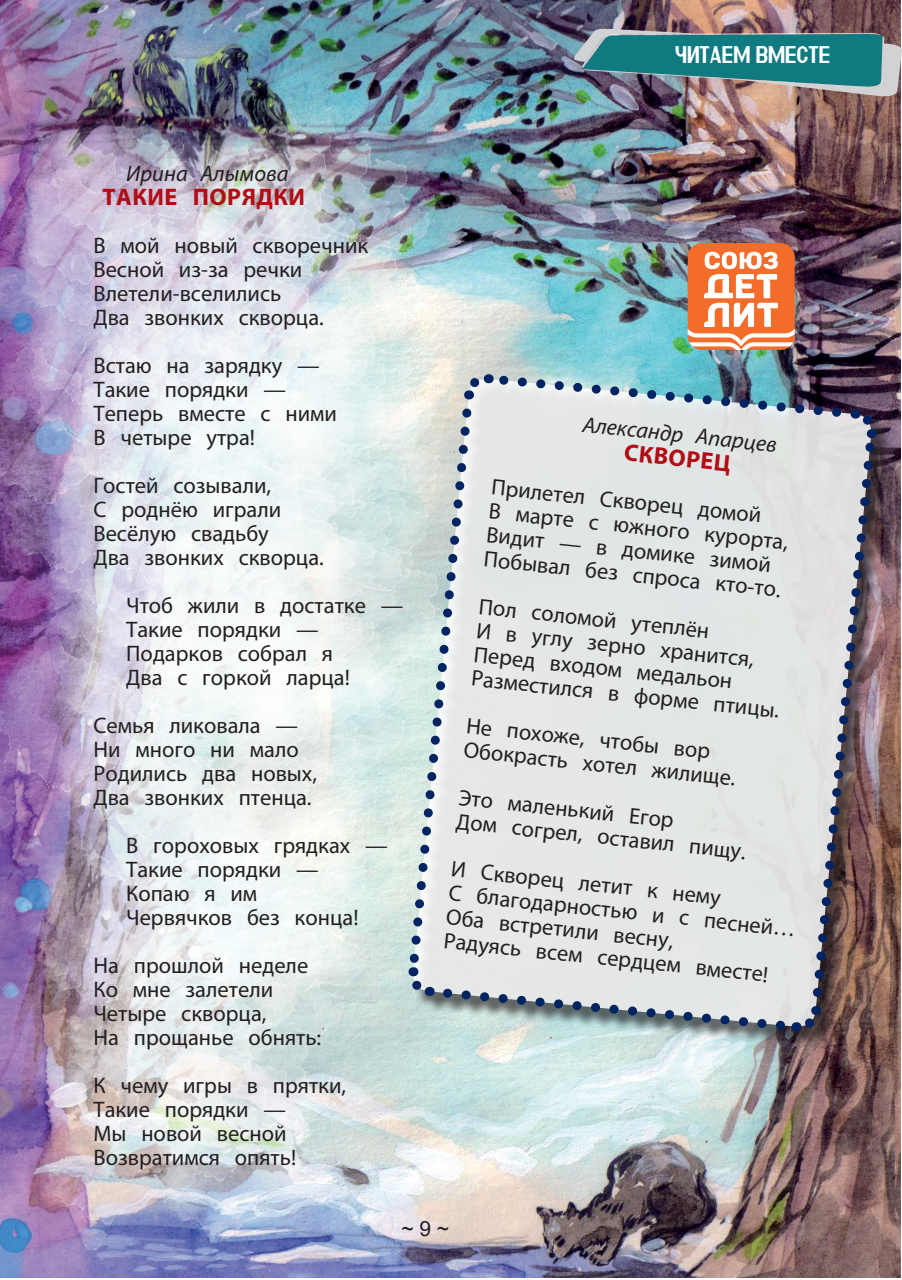
<style>
.page{position:relative;width:902px;height:1280px;background:#fff}
.page>*{position:absolute;margin:0;border:0;box-sizing:border-box;transform-origin:0 0}
.t1{font:700 24px "Myriad Pro";color:#b00d15}
.t2{font:24px "Azbuka Fixed";letter-spacing:.005em;color:#fff;scale:.85 1}
.t3{font:22.5px/24px "Myriad Pro";color:#231f20}
.t4{font:italic 22.5px "Myriad Pro";color:#231f20}
.t5{font:21px "Arial";color:#231f20}
</style>
<div class="page">
<img style="left:0;top:0;width:900px;height:1278px">
<div style="left:411px;top:377px;width:482px;height:672px;background:#231f20;opacity:.75"></div>
<svg style="left:687px;top:243px;width:107px;height:107px"></svg>
<img style="left:574px;top:28px;width:327px;height:69px">
<svg style="left:404px;top:370px;width:476px;height:666px;background:#d0d2d4"></svg>
<p class="t4" style="left:126px;top:160px;width:164px">Ирина Алымова</p>
<p class="t1" style="left:102px;top:181px;width:45px">Такие</p>
<p class="t1" style="left:193px;top:181px;width:81px">порядки</p>
<p class="t3" style="left:93px;top:233px;width:276px">В мой новый скворечник<br>Весной из-за речки<br>Влетели-вселились<br>Два звонких скворца.</p>
<p class="t3" style="left:93px;top:353px;width:245px">Встаю на зарядку —<br>Такие порядки —<br>Теперь вместе с ними<br>В четыре утра!</p>
<p class="t3" style="left:93px;top:473px;width:232px">Гостей созывали,<br>С роднёю играли<br>Весёлую свадьбу<br>Два звонких скворца.</p>
<p class="t3" style="left:126px;top:593px;width:278px">Чтоб жили в достатке —<br>Такие порядки —<br>Подарков собрал я<br>Два с горкой ларца!</p>
<p class="t3" style="left:93px;top:713px;width:225px">Семья ликовала —<br>Ни много ни мало<br>Родились два новых,<br>Два звонких птенца.</p>
<p class="t3" style="left:126px;top:833px;width:263px">В гороховых грядках —<br>Такие порядки —<br>Копаю я им<br>Червячков без конца!</p>
<p class="t3" style="left:93px;top:953px;width:229px">На прошлой неделе<br>Ко мне залетели<br>Четыре скворца,<br>На прощанье обнять:</p>
<p class="t3" style="left:93px;top:1073px;width:254px">К чему игры в прятки,<br>Такие порядки —<br>Мы новой весной<br>Возвратимся опять!</p>
<p class="t2" style="left:675px;top:41px;width:183px">Читаем вместе</p>
<p class="t4" style="left:584px;top:410px;width:197px;rotate:6deg">Александр Апарцев</p>
<p class="t1" style="left:626px;top:436px;width:31px;rotate:6deg">Скворе</p>
<p class="t3" style="left:493px;top:475px;width:302px;rotate:6deg">Прилетел Скворец домой<br>В марте с южного курорта,<br>Видит — в домике зимой<br>Побывал без спроса кто-то.</p>
<p class="t3" style="left:480px;top:594px;width:311px;rotate:6deg">Пол соломой утеплён<br>И в углу зерно хранится,<br>Перед входом медальон<br>Разместился в форме птицы.</p>
<p class="t3" style="left:467px;top:713px;width:275px;rotate:6deg">Не похоже, чтобы вор<br>Обокрасть хотел жилище.</p>
<p class="t3" style="left:460px;top:785px;width:292px;rotate:6deg">Это маленький Егор<br>Дом согрел, оставил пищу.</p>
<p class="t3" style="left:452px;top:856px;width:350px;rotate:6deg">И Скворец летит к нему<br>С благодарностью и с песней…<br>Оба встретили весну,<br>Радуясь всем сердцем вместе!</p>
<p class="t5" style="left:401px;top:1214px;width:49px">~ 9 ~</p>
</div>
